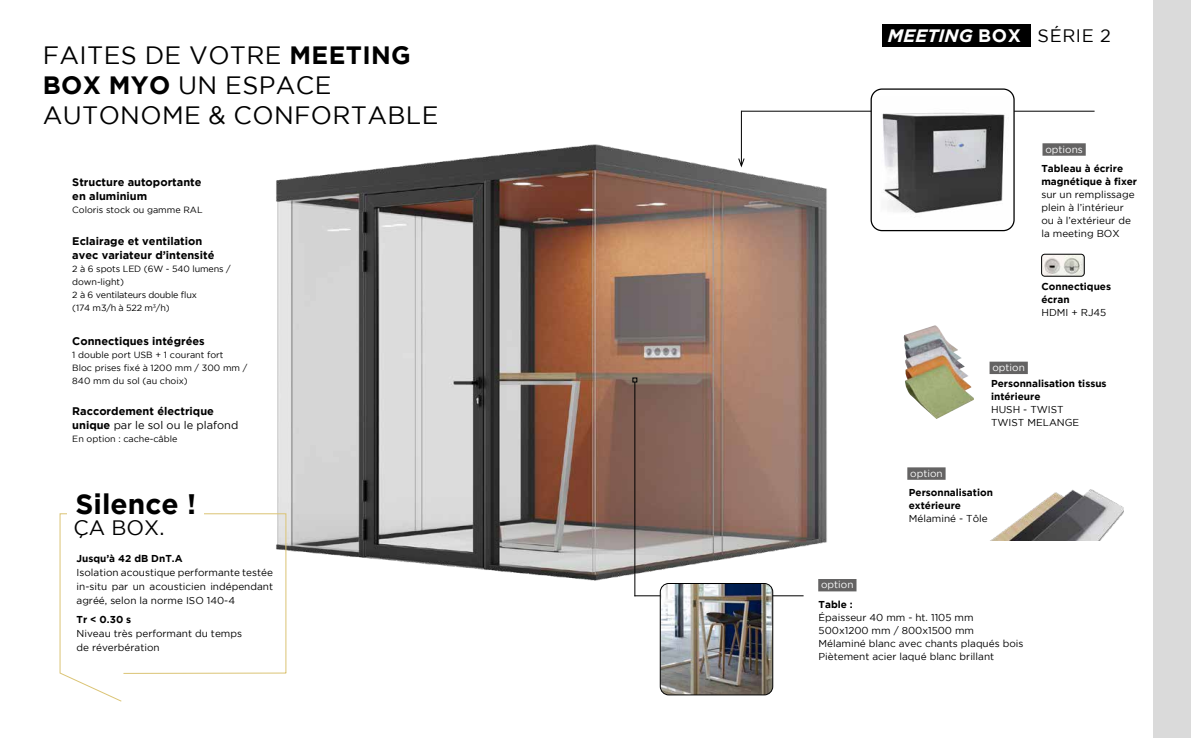
<style>
.page{position:relative;width:1191px;height:738px;background:#fff}
.page>*{position:absolute;margin:0;border:0;box-sizing:border-box;transform-origin:0 0}
.t1{font:700 28.1px "Gotham";color:#000}
.t2{font:25px/30px "Gotham";letter-spacing:.015em;color:#000}
.t3{font:20.8px "Gotham";color:#000}
.t4{font:italic 700 18px "Gotham";color:#fff}
.t5{font:700 11px/14px "Gotham";color:#000}
.t6{font:10px/13px "Gotham";color:#000}
.t7{font:700 10px/13px "Gotham";color:#000}
.t8{font:10px "Gotham";color:#fff}
.t9{font:9px/13px "Gotham";color:#000}
.t10{font:9px/13px "Gotham";letter-spacing:-.02em;color:#000}
.s1{font-weight:700}
.s2{font-weight:400}
.s3{font-style:normal}
.s4{font-weight:400;font-style:normal;color:#000}
</style>
<div class="page">
<img style="left:276px;top:111px;width:602px;height:503px">
<hr style="left:634px;top:382px;width:1px;height:214px;background:#000">
<svg style="left:632px;top:377px;width:5px;height:5px"></svg>
<hr style="left:634px;top:595px;width:169px;height:1px;background:#000">
<div style="left:1153px;top:0;width:38px;height:737px;background:#dadada"></div>
<img style="left:660px;top:583px;width:112px;height:111px">
<div style="left:660px;top:582px;width:113px;height:112px;border:1px solid #000;border-radius:9px"></div>
<svg style="left:59px;top:512px;width:228px;height:190px"></svg>
<img style="left:903px;top:325px;width:70px;height:94px">
<img style="left:991px;top:489px;width:132px;height:51px">
<img style="left:1041px;top:254px;width:43px;height:22px">
<div style="left:1041px;top:254px;width:43px;height:22px;border:1px solid #000;border-radius:3px"></div>
<hr style="left:741px;top:111px;width:1px;height:55px;background:#000">
<svg style="left:737px;top:157px;width:8px;height:12px"></svg>
<hr style="left:741px;top:111px;width:353px;height:1px;background:#000">
<img style="left:871px;top:97px;width:143px;height:133px">
<div style="left:870px;top:88px;width:144px;height:143px;border:1px solid #000;border-radius:11px"></div>
<div style="left:882px;top:24px;width:148px;height:23px;background:#000"></div>
<div style="left:818px;top:578px;width:38px;height:13px;background:#646363"></div>
<div style="left:67px;top:493px;width:137px;height:50px;background:#fff"></div>
<div style="left:1042px;top:143px;width:43px;height:13px;background:#646363"></div>
<div style="left:989px;top:361px;width:38px;height:13px;background:#646363"></div>
<div style="left:907px;top:467px;width:38px;height:12px;background:#646363"></div>
<h2 class="t2" style="left:43px;top:40px;width:397px">FAITES DE VOTRE <span class="s1">MEETING<br>BOX MYO</span> UN ESPACE<br>AUTONOME &amp; CONFORTABLE</h2>
<p class="t5" style="left:72px;top:175px;width:131px">Structure autoportante en aluminium</p>
<p class="t9" style="left:72px;top:203px;width:132px">Coloris stock ou gamme RAL</p>
<p class="t5" style="left:72px;top:233px;width:144px">Eclairage et ventilation avec variateur d’intensité</p>
<p class="t10" style="left:72px;top:261px;width:160px">2 à 6 spots LED (6W - 540 lumens / down-light)<br>2 à 6 ventilateurs double flux<br>(174 m3/h à 522 m<sup>3</sup>/h)</p>
<p class="t5" style="left:72px;top:334px;width:134px">Connectiques intégrées</p>
<p class="t9" style="left:72px;top:348px;width:177px">1 double port USB + 1 courant fort<br>Bloc prises fixé à 1200 mm / 300 mm /<br>840 mm du sol (au choix)</p>
<p class="t5" style="left:72px;top:403px;width:167px">Raccordement électrique unique <span class="s2">par le sol ou le plafond</span></p>
<p class="t9" style="left:72px;top:432px;width:107px">En option : cache-câble</p>
<h1 class="t1" style="left:76px;top:488px;width:122px">Silence !</h1>
<h3 class="t3" style="left:73px;top:515px;width:92px">ÇA BOX.</h3>
<p class="t7" style="left:77px;top:550px;width:108px">Jusqu’à 42 dB DnT.A</p>
<p class="t6" style="left:77px;top:564px;width:198px;line-height:14px;text-align:justify">Isolation acoustique performante testée in-situ par un acousticien indépendant agréé, selon la norme ISO 140-4</p>
<p class="t7" style="left:77px;top:612px;width:56px">Tr &lt; 0.30 s</p>
<p class="t6" style="left:77px;top:626px;width:167px;line-height:14px">Niveau très performant du temps de réverbération</p>
<h3 class="t4" style="left:887px;top:25px;width:225px">MEETING <span class="s3">BOX</span> <span class="s4">SÉRIE 2</span></h3>
<p class="t8" style="left:1045px;top:144px;width:39px">options</p>
<p class="t7" style="left:1041px;top:162px;width:97px">Tableau à écrire magnétique à fixer</p>
<p class="t6" style="left:1041px;top:188px;width:95px">sur un remplissage plein à l’intérieur ou à l’extérieur de la meeting BOX</p>
<p class="t7" style="left:1041px;top:279px;width:71px">Connectiques écran</p>
<p class="t6" style="left:1041px;top:306px;width:66px">HDMI + RJ45</p>
<p class="t8" style="left:992px;top:362px;width:34px">option</p>
<p class="t8" style="left:910px;top:467px;width:34px">option</p>
<p class="t7" style="left:991px;top:376px;width:117px">Personnalisation tissus intérieure</p>
<p class="t6" style="left:991px;top:402px;width:90px">HUSH - TWIST<br>TWIST MELANGE</p>
<p class="t8" style="left:821px;top:579px;width:34px">option</p>
<p class="t7" style="left:909px;top:485px;width:86px">Personnalisation extérieure</p>
<p class="t6" style="left:909px;top:511px;width:80px">Mélaminé - Tôle</p>
<p class="t7" style="left:818px;top:597px;width:36px">Table :</p>
<p class="t6" style="left:818px;top:610px;width:206px">Épaisseur 40 mm - ht. 1105 mm<br>500x1200 mm / 800x1500 mm<br>Mélaminé blanc avec chants plaqués bois<br>Piètement acier laqué blanc brillant</p>
</div>
